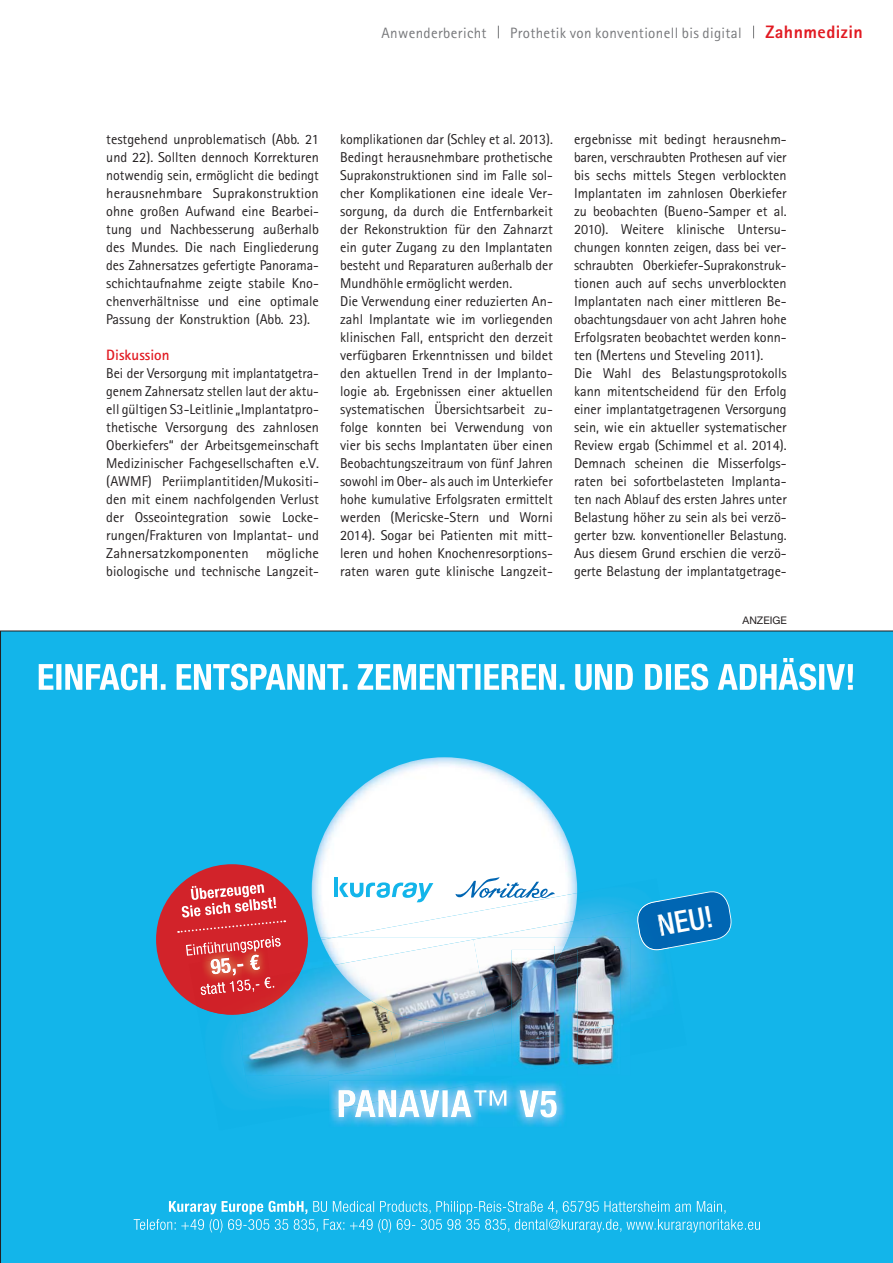
<style>
.page{position:relative;width:893px;height:1263px;background:#fff}
.page>*{position:absolute;margin:0;border:0;box-sizing:border-box;transform-origin:0 0}
.t1{font:500 condensed 30px "Helvetica Neue LT Std";color:#fff}
.t2{font:800 18px "Rotis Sans Serif";letter-spacing:.025em;color:#e11a22}
.t3{font:15px "Rotis Sans Serif";letter-spacing:.025em;color:#77787b}
.t4{font:700 15px "Rotis Sans Serif";color:#e11a22}
.t5{font:14.25px/18px "Rotis Sans Serif";color:#231f20;text-align:justify}
.t6{font:10.5px "Helvetica Neue";color:#231f20}
</style>
<div class="page">
<svg style="left:498px;top:26px;width:1px;height:12px"></svg>
<svg style="left:753px;top:26px;width:1px;height:12px"></svg>
<svg style="left:0;top:631px;width:893px;height:632px;background:#3bafd8"></svg>
<p class="t3" style="left:381px;top:28px;width:107px">Anwenderbericht</p>
<p class="t3" style="left:510px;top:28px;width:233px">Prothetik von konventionell bis digital</p>
<p class="t2" style="left:765px;top:26px;width:99px">Zahnmedizin</p>
<p class="t5" style="left:106px;top:132px;width:214px">testgehend unproblematisch (Abb. 21 und 22). Sollten dennoch Korrekturen notwendig sein, ermöglicht die bedingt herausnehmbare Suprakonstruktion ohne großen Aufwand eine Bearbei&shy;tung und Nachbesserung außerhalb des Mundes. Die nach Eingliederung des Zahnersatzes gefertigte Panorama&shy;schichtaufnahme zeigte stabile Kno&shy;chenverhältnisse und eine optimale Passung der Konstruktion (Abb. 23).</p>
<p class="t4" style="left:106px;top:349px;width:65px">Diskussion</p>
<p class="t5" style="left:106px;top:366px;width:214px">Bei der Versorgung mit implantatgetra&shy;genem Zahnersatz stellen laut der aktu&shy;ell gültigen S3-Leitlinie „Implantatpro&shy;thetische Versorgung des zahnlosen Oberkiefers“ der Arbeitsgemeinschaft Medizinischer Fachgesellschaften e.V. (AWMF) Periimplantitiden/Mukositi&shy;den mit einem nachfolgenden Verlust der Osseointegration sowie Locke&shy;rungen/Frakturen von Implantat- und Zahnersatzkomponenten mögliche biologische und technische Langzeit-</p>
<p class="t5" style="left:340px;top:132px;width:214px;text-align:left">komplikationen dar (Schley et al. 2013).<br>Bedingt herausnehmbare prothetische Suprakonstruktionen sind im Falle sol&shy;cher Komplikationen eine ideale Ver&shy;sorgung, da durch die Entfernbarkeit der Rekonstruktion für den Zahnarzt ein guter Zugang zu den Implantaten besteht und Reparaturen außerhalb der Mundhöhle ermöglicht werden.<br>Die Verwendung einer reduzierten An&shy;zahl Implantate wie im vorliegenden klinischen Fall, entspricht den derzeit verfügbaren Erkenntnissen und bildet den aktuellen Trend in der Implanto&shy;logie ab. Ergebnissen einer aktuellen systematischen Übersichtsarbeit zu&shy;folge konnten bei Verwendung von vier bis sechs Implantaten über einen Beobachtungszeitraum von fünf Jahren sowohl im Ober- als auch im Unterkiefer hohe kumulative Erfolgsraten ermittelt werden (Mericske-Stern und Worni 2014). Sogar bei Patienten mit mitt&shy;leren und hohen Knochenresorptions&shy;raten waren gute klinische Langzeit-</p>
<p class="t5" style="left:574px;top:132px;width:214px;text-align:left">ergebnisse mit bedingt herausnehm&shy;baren, verschraubten Prothesen auf vier bis sechs mittels Stegen verblockten Implantaten im zahnlosen Oberkiefer zu beobachten (Bueno- Samper et al.<br>2010). Weitere klinische Untersu&shy;chungen konnten zeigen, dass bei ver&shy;schraubten Oberkiefer-Suprakonstruk&shy;tionen auch auf sechs unverblockten Implantaten nach einer mittleren Be&shy;obachtungsdauer von acht Jahren hohe Erfolgsraten beobachtet werden konn&shy;ten (Mertens und Steveling 2011).<br>Die Wahl des Belastungsprotokolls kann mitentscheidend für den Erfolg einer implantatgetragenen Versorgung sein, wie ein aktueller systematischer Review ergab (Schimmel et al. 2014).<br>Demnach scheinen die Misserfolgs&shy;raten bei sofortbelasteten Implanta&shy;ten nach Ablauf des ersten Jahres unter Belastung höher zu sein als bei verzö&shy;gerter bzw. konventioneller Belastung.<br>Aus diesem Grund erschien die verzö&shy;gerte Belastung der implantatgetrage-</p>
<p class="t6" style="left:742px;top:616px;width:46px">ANZEIGE</p>
<h1 class="t1" style="left:655px;top:909px;width:58px;rotate:-10deg">NEU!</h1>
</div>
